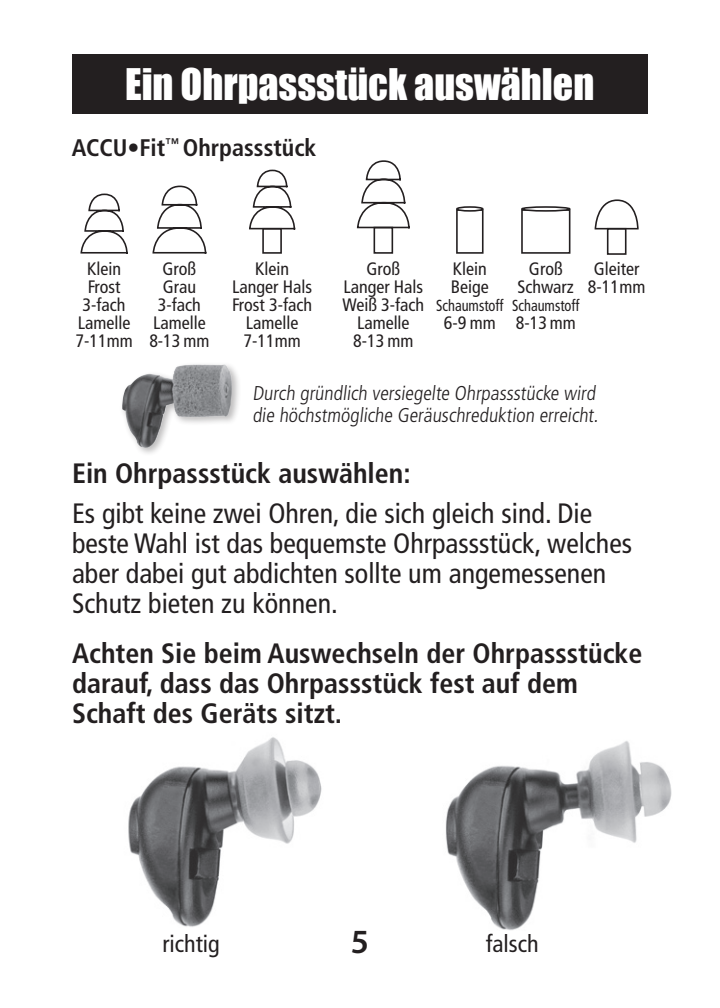
<style>
.page{position:relative;width:720px;height:1008px;background:#fff}
.page>*{position:absolute;margin:0;border:0;box-sizing:border-box;transform-origin:0 0}
.t1{font:40px "Impact";color:#fff}
.t2{font:600 34px "Myriad Pro";color:#231f20}
.t3{font:condensed 28px/30px "Frutiger";color:#231f20}
.t4{font:700 condensed 28px/30px "Frutiger";color:#231f20}
.t5{font:700 condensed 24px "Frutiger";color:#231f20}
.t6{font:condensed 24px "Frutiger";color:#231f20}
.t7{font:300 condensed 20px/22px "Frutiger";color:#231f20}
.t8{font:condensed 18px/18px "Frutiger";color:#231f20;text-align:center}
.t9{font:condensed 16px "Frutiger";color:#231f20;scale:.9 1}
</style>
<div class="page">
<div style="left:72px;top:54px;width:576px;height:60px;background:#231f20"></div>
<img style="left:445px;top:741px;width:227px;height:189px">
<img style="left:128px;top:737px;width:194px;height:190px">
<div style="left:119px;top:361px;width:122px;height:96px;background:#231f20;opacity:.3"></div>
<img style="left:122px;top:364px;width:102px;height:84px">
<svg style="left:152px;top:185px;width:55px;height:69px"></svg>
<div style="left:521px;top:209px;width:49px;height:45px;border:2px solid #231f20"></div>
<div style="left:521px;top:206px;width:49px;height:6px;border:2px solid #231f20;border-radius:50%"></div>
<svg style="left:594px;top:199px;width:45px;height:31px"></svg>
<div style="left:607px;top:228px;width:20px;height:27px;border:2px solid #231f20"></div>
<svg style="left:80px;top:193px;width:48px;height:61px"></svg>
<svg style="left:249px;top:169px;width:47px;height:61px"></svg>
<div style="left:262px;top:228px;width:20px;height:26px;border:2px solid #231f20"></div>
<svg style="left:356px;top:160px;width:54px;height:69px"></svg>
<div style="left:374px;top:227px;width:19px;height:27px;border:2px solid #231f20"></div>
<div style="left:456px;top:209px;width:28px;height:45px;border:2px solid #231f20"></div>
<div style="left:456px;top:206px;width:28px;height:6px;border:2px solid #231f20;border-radius:50%"></div>
<h1 class="t1" style="left:125px;top:54px;width:471px">Ein Ohrpassstück auswählen</h1>
<h3 class="t5" style="left:72px;top:134px;width:246px">ACCU•Fit<sup>™</sup> Ohrpassstück</h3>
<p class="t8" style="left:76px;top:260px;width:59px">Klein<br>Frost<br>3-fach<br>Lamelle<br>7-11mm</p>
<p class="t8" style="left:232px;top:260px;width:82px">Klein<br>Langer Hals<br>Frost 3-fach<br>Lamelle<br>7-11mm</p>
<p class="t8" style="left:342px;top:260px;width:83px">Groß<br>Langer Hals<br>Weiß 3-fach<br>Lamelle<br>8-13 mm</p>
<p class="t8" style="left:451px;top:260px;width:39px;text-align:left">Klein<br>Beige</p>
<p class="t8" style="left:149px;top:260px;width:62px">Groß<br>Grau<br>3-fach<br>Lamelle<br>8-13 mm</p>
<p class="t8" style="left:518px;top:260px;width:58px">Groß<br>Schwarz</p>
<p class="t9" style="left:436px;top:297px;width:76px">Schaumstoff</p>
<p class="t8" style="left:444px;top:314px;width:54px">6-9 mm</p>
<p class="t9" style="left:512px;top:297px;width:76px">Schaumstoff</p>
<p class="t8" style="left:516px;top:314px;width:62px">8-13 mm</p>
<p class="t8" style="left:588px;top:260px;width:59px">Gleiter<br>8-11mm</p>
<p class="t7" style="left:252px;top:383px;width:350px">Durch gründlich versiegelte Ohrpassstücke wird die höchstmögliche Geräuschreduktion erreicht.</p>
<h3 class="t4" style="left:72px;top:458px;width:340px">Ein Ohrpassstück auswählen:</h3>
<h3 class="t3" style="left:72px;top:498px;width:562px">Es gibt keine zwei Ohren, die sich gleich sind. Die beste Wahl ist das bequemste Ohrpassstück, welches aber dabei gut abdichten sollte um angemessenen Schutz bieten zu können.</h3>
<h3 class="t4" style="left:72px;top:638px;width:572px">Achten Sie beim Auswechseln der Ohrpassstücke darauf, dass das Ohrpassstück fest auf dem<br>Schaft des Geräts sitzt.</h3>
<h2 class="t2" style="left:351px;top:920px;width:20px">5</h2>
<h3 class="t6" style="left:162px;top:930px;width:59px">richtig</h3>
<h3 class="t6" style="left:486px;top:930px;width:54px">falsch</h3>
</div>
